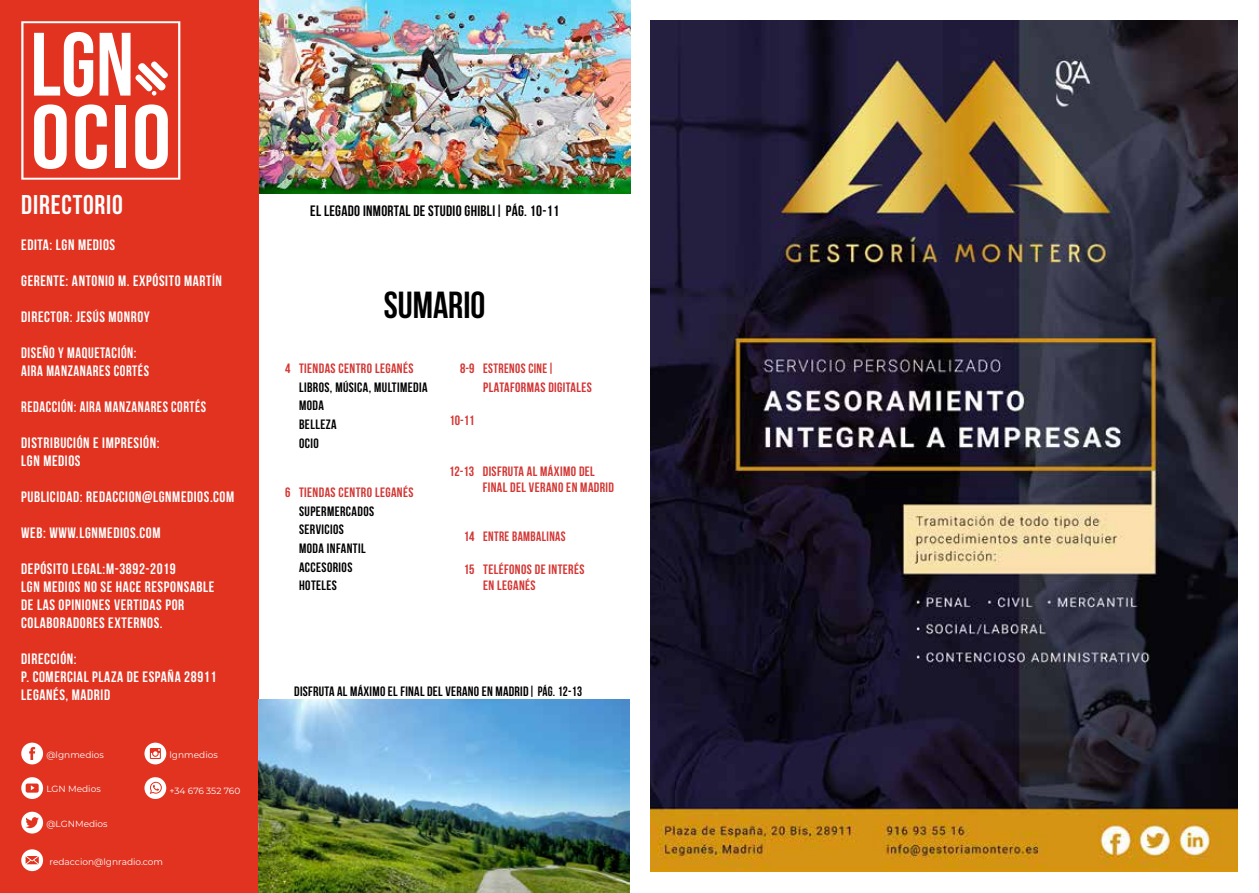
<style>
.page{position:relative;width:1259px;height:893px;background:#fff}
.page>*{position:absolute;margin:0;border:0;box-sizing:border-box;transform-origin:0 0}
.t1{font:700 37.5px "Bebas Neue";color:#000}
.t2{font:700 27px "Bebas Neue";letter-spacing:.03em;color:#fff}
.t3{font:700 15px/18px "Bebas Neue";letter-spacing:.04em;color:#fff}
.t4{font:700 15px "Bebas Neue";letter-spacing:.02em;color:#000}
.t5{font:700 15px/18px "Bebas Neue";letter-spacing:.04em;color:#fff;scale:.95 1}
.t6{font:700 15px "Bebas Neue";letter-spacing:.04em;color:#fff;scale:.94 1}
.t7{font:700 13.5px/16.5px "Bebas Neue";letter-spacing:.03em;color:#d33633}
.t8{font:700 13.5px/18.6px "Bebas Neue";letter-spacing:.03em;color:#000}
.t9{font:700 13.5px "Bebas Neue";letter-spacing:.03em;color:#d33233}
.t10{font:9px "Montserrat";color:#fff}
</style>
<div class="page">
<div style="left:0;top:0;width:258px;height:893px;background:#e23321"></div>
<img style="left:259px;top:0;width:371px;height:193px">
<img style="left:651px;top:21px;width:586px;height:850px">
<img style="left:258px;top:699px;width:371px;height:194px">
<svg style="left:21px;top:21px;width:159px;height:159px"></svg>
<div style="left:21px;top:812px;width:22px;height:21px;background:#fff;border-radius:50%"></div>
<svg style="left:25px;top:817px;width:14px;height:11px"></svg>
<svg style="left:144px;top:743px;width:22px;height:21px"></svg>
<svg style="left:144px;top:777px;width:22px;height:22px"></svg>
<svg style="left:21px;top:849px;width:22px;height:22px"></svg>
<svg style="left:26px;top:856px;width:13px;height:8px"></svg>
<svg style="left:21px;top:777px;width:22px;height:22px"></svg>
<div style="left:21px;top:743px;width:22px;height:21px;background:#fff;border-radius:50%"></div>
<svg style="left:29px;top:747px;width:6px;height:13px"></svg>
<h2 class="t2" style="left:21px;top:190px;width:103px">DIRECTORIO</h2>
<p class="t3" style="left:21px;top:235px;width:95px">EDITA: LGN MEDIOS</p>
<p class="t3" style="left:21px;top:271px;width:202px">GERENTE: ANTONIO M. EXPÓSITO MARTÍN</p>
<p class="t3" style="left:21px;top:307px;width:130px">DIRECTOR: JESÚS MONROY</p>
<p class="t5" style="left:21px;top:343px;width:136px">DISEÑO Y MAQUETACIÓN:<br>AIRA MANZANARES CORTÉS</p>
<p class="t6" style="left:21px;top:398px;width:198px">REDACCIÓN: AIRA MANZANARES CORTÉS</p>
<p class="t3" style="left:21px;top:433px;width:140px">DISTRIBUCIÓN E IMPRESIÓN:<br>LGN MEDIOS</p>
<p class="t3" style="left:21px;top:487px;width:214px">PUBLICIDAD: REDACCION@LGNMEDIOS.COM</p>
<p class="t3" style="left:21px;top:523px;width:141px">WEB: WWW.LGNMEDIOS.COM</p>
<p class="t3" style="left:21px;top:559px;width:195px">DEPÓSITO LEGAL:M-3892-2019<br>LGN MEDIOS NO SE HACE RESPONSABLE<br>DE LAS OPINIONES VERTIDAS POR<br>COLABORADORES EXTERNOS.</p>
<p class="t3" style="left:21px;top:649px;width:197px">DIRECCIÓN:<br>P. COMERCIAL PLAZA DE ESPAÑA 28911<br>LEGANÉS, MADRID</p>
<p class="t10" style="left:46px;top:748px;width:59px">@lgnmedios</p>
<p class="t10" style="left:46px;top:783px;width:56px">LGN Medios</p>
<p class="t10" style="left:46px;top:818px;width:63px">@LGNMedios</p>
<p class="t10" style="left:170px;top:748px;width:50px">lgnmedios</p>
<p class="t10" style="left:170px;top:785px;width:72px">+34 676 352 760</p>
<p class="t10" style="left:50px;top:855px;width:115px">redaccion@lgnradio.com</p>
<p class="t4" style="left:310px;top:203px;width:250px">EL LEGADO INMORTAL DE STUDIO GHIBLI| PÁG. 10-11</p>
<h1 class="t1" style="left:384px;top:284px;width:103px">SUMARIO</h1>
<p class="t7" style="left:285px;top:360px;width:130px">4 TIENDAS CENTRO LEGANÉS</p>
<p class="t8" style="left:299px;top:378px;width:130px">LIBROS, MÚSICA, MULTIMEDIA<br>MODA<br>BELLEZA<br>OCIO</p>
<p class="t7" style="left:285px;top:484px;width:130px">6 TIENDAS CENTRO LEGANÉS</p>
<p class="t8" style="left:299px;top:502px;width:77px">SUPERMERCADOS<br>SERVICIOS<br>MODA INFANTIL<br>ACCESORIOS<br>HOTELES</p>
<p class="t7" style="left:460px;top:360px;width:95px">8-9 ESTRENOS CINE|</p>
<p class="t9" style="left:483px;top:380px;width:110px">PLATAFORMAS DIGITALES</p>
<p class="t7" style="left:449px;top:412px;width:27px">10-11</p>
<p class="t7" style="left:483px;top:463px;width:133px;text-indent:-34px">12-13 DISFRUTA AL MÁXIMO DEL<br>FINAL DEL VERANO EN MADRID</p>
<p class="t7" style="left:464px;top:528px;width:103px">14 ENTRE BAMBALINAS</p>
<p class="t7" style="left:483px;top:561px;width:103px;text-indent:-19px">15 TELÉFONOS DE INTERÉS<br>EN LEGANÉS</p>
<p class="t8" style="left:294px;top:682px;width:289px">DISFRUTA AL MÁXIMO EL FINAL DEL VERANO EN MADRID| PÁG. 12-13</p>
</div>
